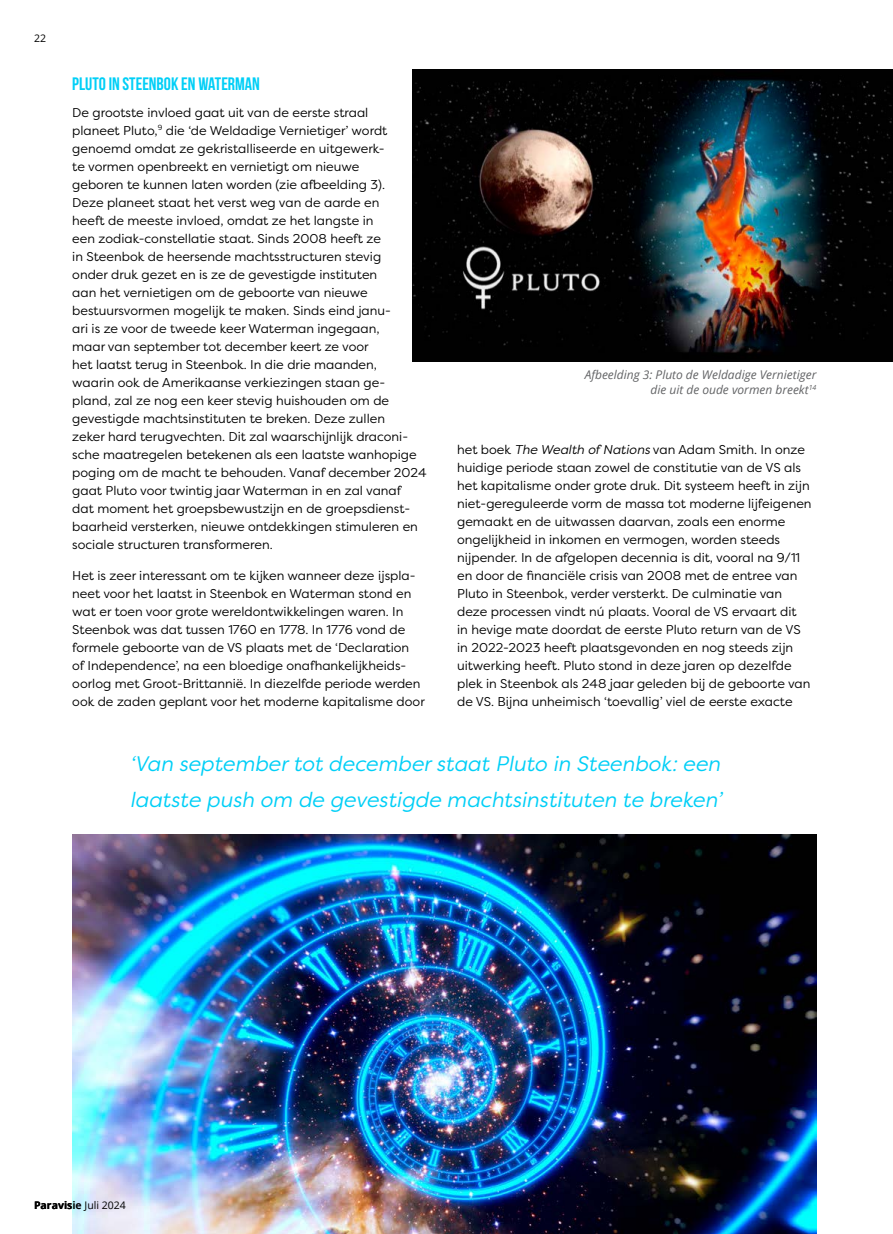
<style>
.page{position:relative;width:893px;height:1234px;background:#fff}
.page>*{position:absolute;margin:0;border:0;box-sizing:border-box;transform-origin:0 0}
.t1{font:italic 21px/36px "Filson Pro";color:#00cff7}
.t2{font:18px "Bebas Neue";color:#00cff7}
.t3{font:12.75px/18px "Filson Pro";color:#000}
.t4{font:italic 12px/15px "Open Sans";color:#636466;text-align:right}
.t5{font:700 10.5px "Open Sans";color:#000}
.t6{font:10.5px "Open Sans";color:#000}
.s1{font-style:italic}
.s2{font-weight:400}
</style>
<div class="page">
<img style="left:412px;top:69px;width:481px;height:292px">
<img style="left:72px;top:834px;width:744px;height:399px">
<p class="t6" style="left:34px;top:31px;width:14px">22</p>
<h2 class="t2" style="left:72px;top:74px;width:189px">PLUTO IN STEENBOK EN WATERMAN</h2>
<p class="t3" style="left:72px;top:103px;width:356px">De grootste invloed gaat uit van de eerste straal<br>planeet Pluto,<sup>9</sup> die ‘de Weldadige Vernietiger’ wordt genoemd omdat ze gekristalliseerde en uitgewerk-<br>te vormen openbreekt en vernietigt om nieuwe<br>geboren te kunnen laten worden (zie afbeelding 3).<br>Deze planeet staat het verst weg van de aarde en<br>heeft de meeste invloed, omdat ze het langste in<br>een zodiak-constellatie staat. Sinds 2008 heeft ze<br>in Steenbok de heersende machtsstructuren stevig<br>onder druk gezet en is ze de gevestigde instituten<br>aan het vernietigen om de geboorte van nieuwe bestuursvormen mogelijk te maken. Sinds eind janu-<br>ari is ze voor de tweede keer Waterman ingegaan,<br>maar van september tot december keert ze voor<br>het laatst terug in Steenbok. In die drie maanden,<br>waarin ook de Amerikaanse verkiezingen staan ge&shy;pland, zal ze nog een keer stevig huishouden om de gevestigde machtsinstituten te breken. Deze zullen<br>zeker hard terugvechten. Dit zal waarschijnlijk draconi&shy;sche maatregelen betekenen als een laatste wanhopige poging om de macht te behouden. Vanaf december 2024 gaat Pluto voor twintig jaar Waterman in en zal vanaf<br>dat moment het groepsbewustzijn en de groepsdienst&shy;baarheid versterken, nieuwe ontdekkingen stimuleren en sociale structuren transformeren.</p>
<p class="t3" style="left:72px;top:566px;width:354px">Het is zeer interessant om te kijken wanneer deze ijspla&shy;neet voor het laatst in Steenbok en Waterman stond en wat er toen voor grote wereldontwikkelingen waren. In Steenbok was dat tussen 1760 en 1778. In 1776 vond de formele geboorte van de VS plaats met de ‘Declaration<br>of Independence’, na een bloedige onafhankelijkheids&shy;oorlog met Groot-Brittannië. In diezelfde periode werden ook de zaden geplant voor het moderne kapitalisme door</p>
<p class="t4" style="left:585px;top:367px;width:233px">Afbeelding 3: Pluto de Weldadige Vernietiger die uit de oude vormen breekt<sup>14</sup></p>
<p class="t3" style="left:457px;top:439px;width:356px">het boek <span class="s1">The Wealth of Nations</span> van Adam Smith. In onze huidige periode staan zowel de constitutie van de VS als het kapitalisme onder grote druk. Dit systeem heeft in zijn niet-gereguleerde vorm de massa tot moderne lijfeigenen gemaakt en de uitwassen daarvan, zoals een enorme ongelijkheid in inkomen en vermogen, worden steeds nijpender. In de afgelopen decennia is dit, vooral na 9/11 en door de financiële crisis van 2008 met de entree van Pluto in Steenbok, verder versterkt. De culminatie van deze processen vindt nú plaats. Vooral de VS ervaart dit<br>in hevige mate doordat de eerste Pluto return van de VS in 2022-2023 heeft plaatsgevonden en nog steeds zijn uitwerking heeft. Pluto stond in deze jaren op dezelfde plek in Steenbok als 248 jaar geleden bij de geboorte van de VS. Bijna unheimisch ‘toevallig’ viel de eerste exacte</p>
<h1 class="t1" style="left:130px;top:745px;width:594px">‘Van september tot december staat Pluto in Steenbok: een laatste push om de gevestigde machtsinstituten te breken’</h1>
<p class="t5" style="left:34px;top:1197px;width:93px">Paravisie <span class="s2">Juli 2024</span></p>
</div>
